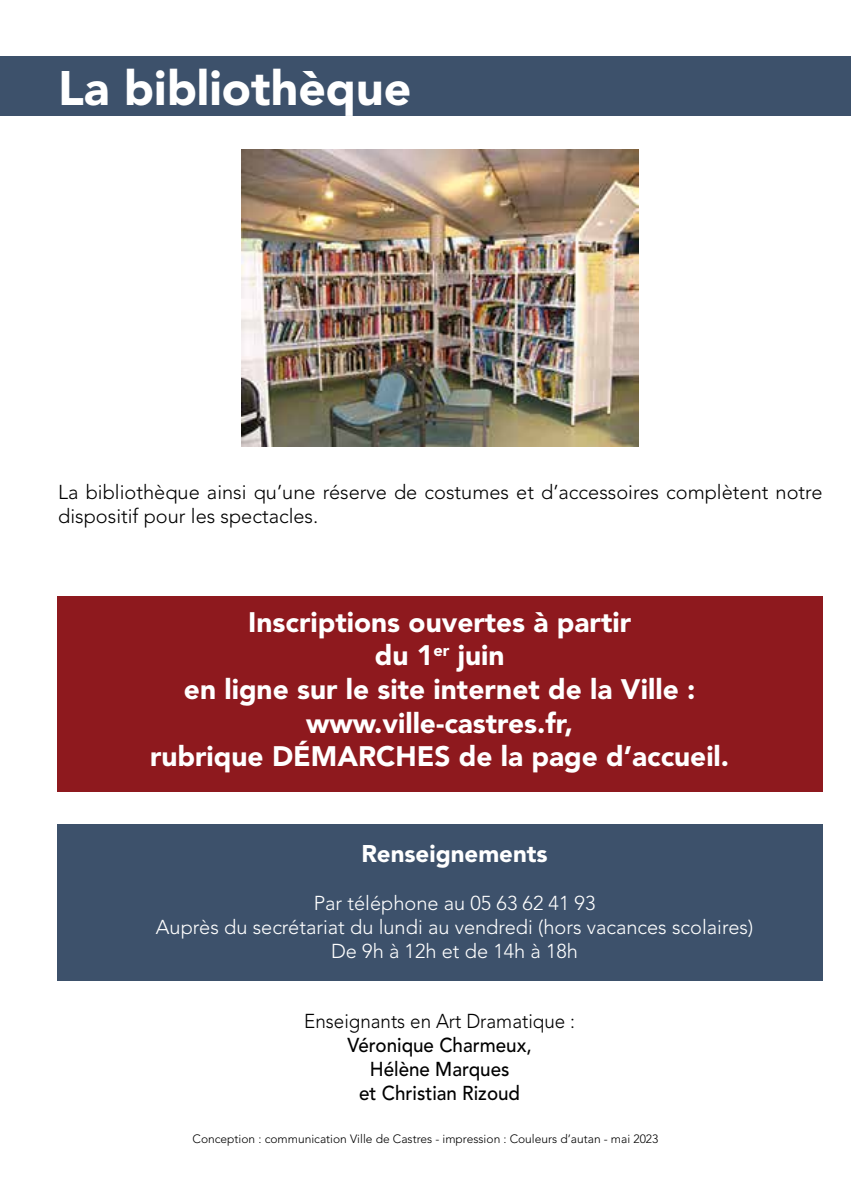
<style>
.page{position:relative;width:851px;height:1191px;background:#fff}
.page>*{position:absolute;margin:0;border:0;box-sizing:border-box;transform-origin:0 0}
.t1{font:900 48px "Avenir LT Std";color:#fff}
.t2{font:900 28px/33.6px "Avenir LT Std";color:#fff;text-align:center}
.t3{font:900 24px "Avenir LT Std";color:#fff}
.t4{font:300 20px/24px "Avenir LT Std";color:#fff;text-align:center}
.t5{font:300 20px/24px "Avenir LT Std";color:#000}
.t6{font:500 20px/24px "Avenir LT Std";color:#000;text-align:center;scale:.94 1}
.t7{font:300 20px "Avenir LT Std";color:#000;scale:.94 1}
.t8{font:300 12px "Avenir LT Std";color:#000}
</style>
<div class="page">
<img style="left:242px;top:149px;width:396px;height:298px">
<div style="left:0;top:57px;width:850px;height:59px;background:#3d516b"></div>
<div style="left:57px;top:596px;width:765px;height:196px;background:#8e191e"></div>
<div style="left:57px;top:824px;width:765px;height:157px;background:#3d516b"></div>
<h1 class="t1" style="left:58px;top:60px;width:354px">La bibliothèque</h1>
<p class="t5" style="left:58px;top:480px;width:766px">La bibliothèque ainsi qu’une réserve de costumes et d’accessoires complètent notre dispositif pour les spectacles.</p>
<p class="t2" style="left:150px;top:605px;width:580px">Inscriptions ouvertes à partir<br>du 1<sup>er</sup> juin<br>en ligne sur le site internet de la Ville : www.ville-castres.fr,<br>rubrique DÉMARCHES de la page d’accueil.</p>
<p class="t3" style="left:361px;top:838px;width:188px">Renseignements</p>
<p class="t4" style="left:156px;top:891px;width:598px">Par téléphone au 05 63 62 41 93<br>Auprès du secrétariat du lundi au vendredi (hors vacances scolaires)<br>De 9h à 12h et de 14h à 18h</p>
<p class="t7" style="left:304px;top:1009px;width:289px">Enseignants en Art Dramatique :</p>
<p class="t6" style="left:347px;top:1033px;width:197px">Véronique Charmeux,<br>Hélène Marques<br>et Christian Rizoud</p>
<p class="t8" style="left:192px;top:1132px;width:467px">Conception : communication Ville de Castres - impression : Couleurs d’autan - mai 2023</p>
</div>
